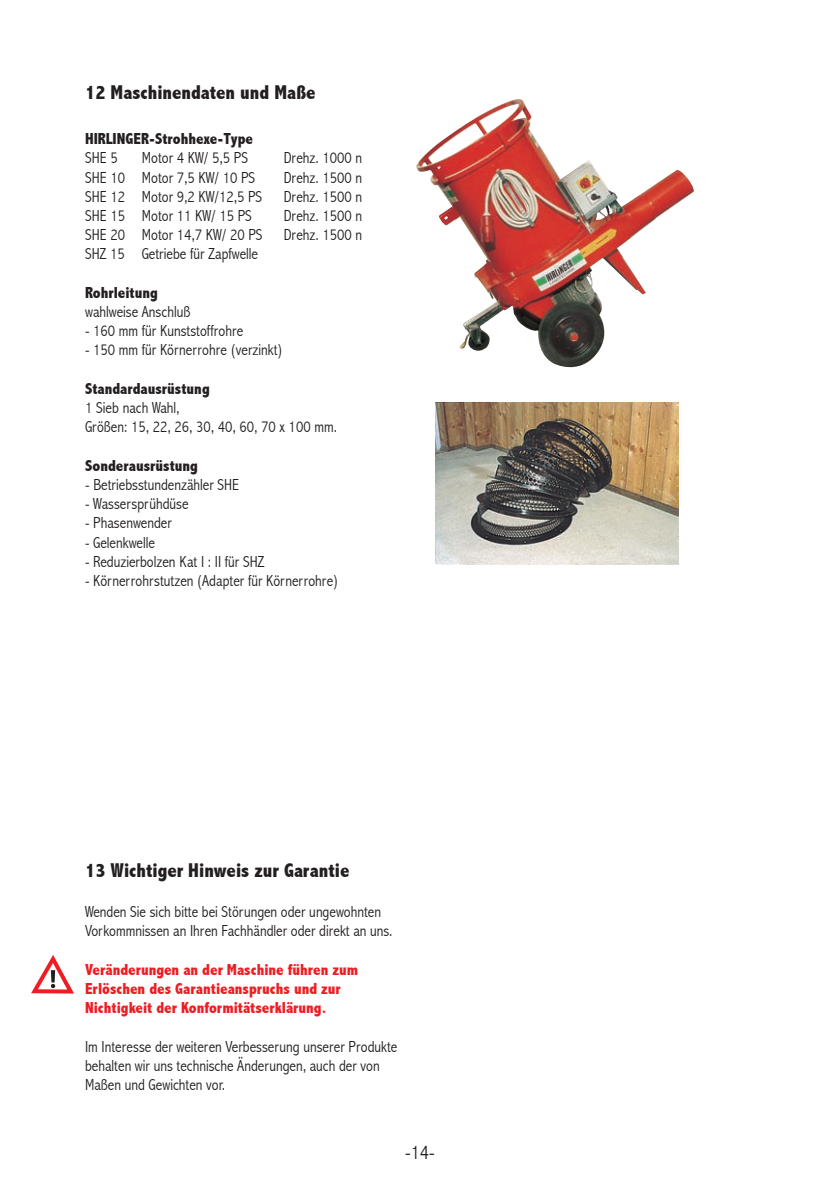
<style>
.page{position:relative;width:840px;height:1191px;background:#fff}
.page>*{position:absolute;margin:0;border:0;box-sizing:border-box;transform-origin:0 0}
.t1{font:800 condensed 20px "Abadi";color:#231f20}
.t2{font:300 condensed 20px "Abadi";color:#231f20}
.t3{font:300 condensed 16px/19.2px "Abadi";color:#231f20}
.t4{font:800 condensed 16px/19.2px "Abadi";color:#ee1d23}
.t5{font:800 condensed 16px "Abadi";color:#231f20}
</style>
<div class="page">
<img style="left:435px;top:403px;width:242px;height:162px">
<img style="left:416px;top:99px;width:277px;height:269px">
<svg style="left:31px;top:955px;width:43px;height:38px"></svg>
<p class="t1" style="left:85px;top:81px;width:232px">12 Maschinendaten und Maße</p>
<p class="t5" style="left:85px;top:130px;width:169px">HirlinGEr-Strohhexe-type</p>
<p class="t3" style="left:85px;top:149px;width:34px">SHE 5</p>
<p class="t3" style="left:142px;top:149px;width:108px">Motor 4 KW/ 5,5 PS</p>
<p class="t3" style="left:283px;top:149px;width:80px">Drehz. 1000 n</p>
<p class="t3" style="left:85px;top:168px;width:172px">SHE 10 Motor 7,5 KW/ 10 PS</p>
<p class="t3" style="left:283px;top:168px;width:80px">Drehz. 1500 n</p>
<p class="t3" style="left:85px;top:187px;width:179px">SHE 12 Motor 9,2 KW/12,5 PS</p>
<p class="t3" style="left:283px;top:187px;width:80px">Drehz. 1500 n</p>
<p class="t3" style="left:85px;top:207px;width:168px">SHE 15 Motor 11 KW/ 15 PS</p>
<p class="t3" style="left:283px;top:207px;width:80px">Drehz. 1500 n</p>
<p class="t3" style="left:85px;top:226px;width:179px">SHE 20 Motor 14,7 KW/ 20 PS</p>
<p class="t3" style="left:283px;top:226px;width:80px">Drehz. 1500 n</p>
<p class="t3" style="left:85px;top:245px;width:174px">SHZ 15 Getriebe für Zapfwelle</p>
<p class="t5" style="left:85px;top:284px;width:74px">rohrleitung</p>
<p class="t3" style="left:85px;top:303px;width:107px">wahlweise Anschluß</p>
<p class="t3" style="left:85px;top:322px;width:160px">- 160 mm für Kunststoffrohre</p>
<p class="t3" style="left:85px;top:341px;width:199px">- 150 mm für Körnerrohre (verzinkt)</p>
<p class="t5" style="left:85px;top:380px;width:126px">Standardausrüstung</p>
<p class="t3" style="left:85px;top:399px;width:253px">1 Sieb nach Wahl,<br>Größen: 15, 22, 26, 30, 40, 60, 70 x 100 mm.</p>
<p class="t5" style="left:85px;top:457px;width:114px">Sonderausrüstung</p>
<p class="t3" style="left:85px;top:475px;width:155px">- Betriebsstundenzähler SHE</p>
<p class="t3" style="left:85px;top:495px;width:105px">- Wassersprühdüse</p>
<p class="t3" style="left:85px;top:514px;width:88px">- Phasenwender</p>
<p class="t3" style="left:85px;top:533px;width:71px">- Gelenkwelle</p>
<p class="t3" style="left:85px;top:552px;width:181px">- Reduzierbolzen Kat I : II für SHZ</p>
<p class="t3" style="left:85px;top:571px;width:254px">- Körnerrohrstutzen (Adapter für Körnerrohre)</p>
<p class="t1" style="left:85px;top:859px;width:266px">13 Wichtiger Hinweis zur Garantie</p>
<p class="t3" style="left:85px;top:903px;width:309px">Wenden Sie sich bitte bei Störungen oder ungewohnten<br>Vorkommnissen an Ihren Fachhändler oder direkt an uns.</p>
<p class="t4" style="left:85px;top:960px;width:274px">Veränderungen an der Maschine führen zum<br>Erlöschen des Garantieanspruchs und zur nichtigkeit der Konformitätserklärung.</p>
<p class="t3" style="left:85px;top:1037px;width:314px">Im Interesse der weiteren Verbesserung unserer Produkte behalten wir uns technische Änderungen, auch der von<br>Maßen und Gewichten vor.</p>
<p class="t2" style="left:405px;top:1142px;width:31px">-14-</p>
</div>
